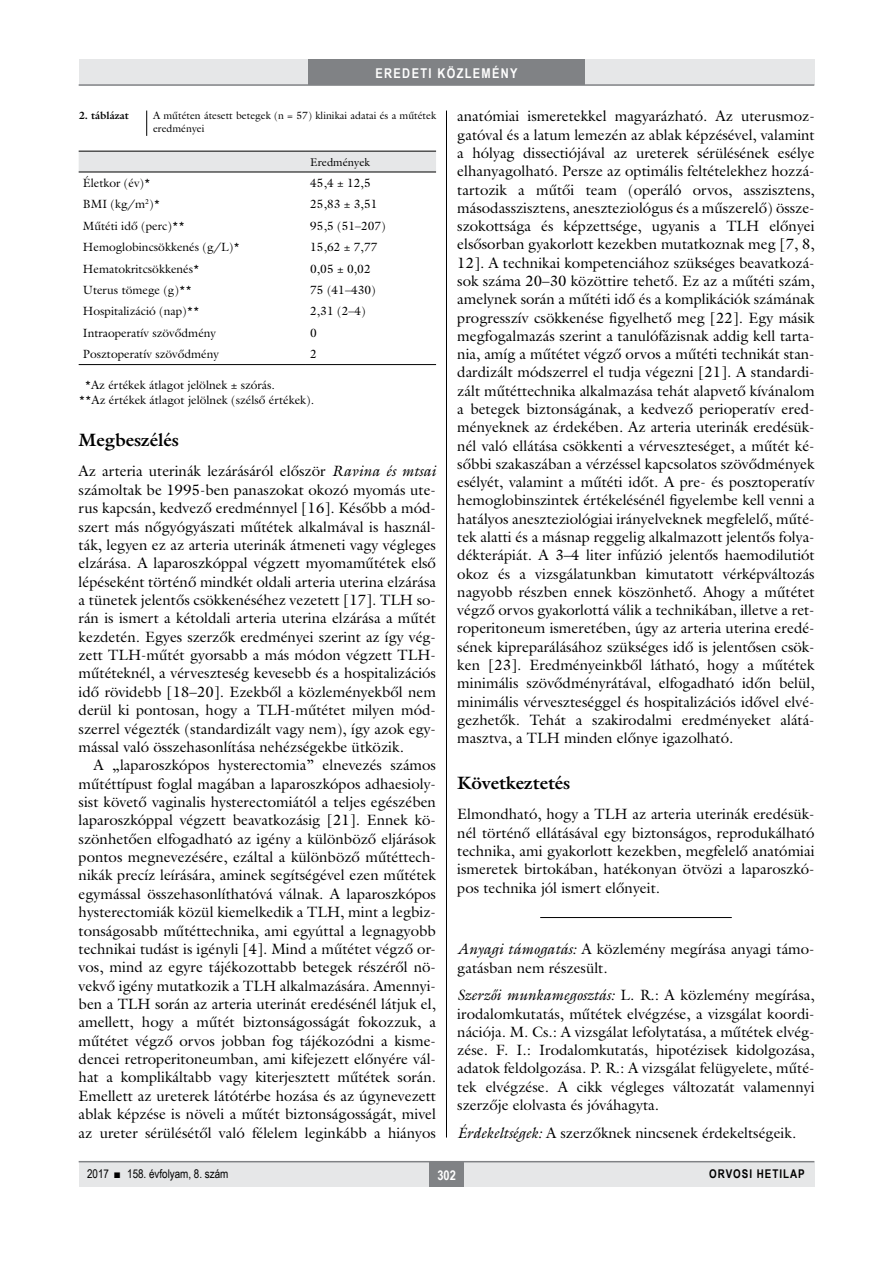
<style>
.page{position:relative;width:893px;height:1263px;background:#fff}
.page>*{position:absolute;margin:0;border:0;box-sizing:border-box;transform-origin:0 0}
.alcimbold{font:700 18px "Galliard Reg";color:#000}
.Body_Text{font:15px/18.3px "Galliard Reg";color:#000;text-align:justify}
.Body_tompa{font:15px/18.3px "Galliard Reg";color:#000;text-align:justify}
.t1{font:700 13.5px "Arial Narrow";letter-spacing:.1em;color:#fff}
.tabla{font:12px "Galliard Reg";color:#000}
.tompa_8_10{font:12px "Galliard Reg";color:#000}
.t2{font:12px "Arial Narrow";color:#000}
.t3{font:700 12px "Arial Narrow";letter-spacing:.08em;color:#000}
.tablafej{font:11.25px "Galliard Reg";color:#000}
.kepalairas2{font:10.5px/13.5px "Galliard Reg";color:#000}
.kepalairas1{font:700 10.5px "Galliard Reg";color:#000}
.s1{font-style:italic}
</style>
<div class="page">
<div style="left:79px;top:1161px;width:735px;height:25px;background:#e6e7e8"></div>
<hr style="left:79px;top:1161px;width:735px;height:1px;background:#808285">
<div style="left:430px;top:1161px;width:34px;height:25px;background:#808285"></div>
<div style="left:79px;top:60px;width:735px;height:25px;background:#e6e7e8"></div>
<div style="left:308px;top:60px;width:277px;height:25px;background:#808285"></div>
<hr style="left:79px;top:84px;width:735px;height:2px;background:#808285">
<hr style="left:446px;top:111px;width:1px;height:1026px;background:#000">
<hr style="left:540px;top:917px;width:192px;height:1px;background:#000">
<svg style="left:146px;top:111px;width:1px;height:25px"></svg>
<div style="left:79px;top:152px;width:357px;height:20px;background:#e6e7e8"></div>
<hr style="left:79px;top:151px;width:227px;height:1px;background:#000">
<hr style="left:306px;top:151px;width:130px;height:1px;background:#000">
<hr style="left:79px;top:172px;width:227px;height:1px;background:#000">
<hr style="left:306px;top:172px;width:130px;height:1px;background:#000">
<hr style="left:79px;top:364px;width:227px;height:1px;background:#000">
<hr style="left:306px;top:364px;width:130px;height:1px;background:#000">
<p class="t1" style="left:375px;top:63px;width:144px">EREDETI KÖZLEMÉNY</p>
<p class="kepalairas1" style="left:79px;top:109px;width:52px">2. táblázat</p>
<p class="kepalairas2" style="left:153px;top:109px;width:285px">A műtéten átesett betegek (n = 57) klinikai adatai és a műtétek eredményei</p>
<p class="tablafej" style="left:310px;top:155px;width:61px">Eredmények</p>
<p class="tabla" style="left:83px;top:175px;width:69px">Életkor (év)*</p>
<p class="tabla" style="left:310px;top:175px;width:62px">45,4 ± 12,5</p>
<p class="tabla" style="left:83px;top:197px;width:79px">BMI (kg/m<sup>2</sup>)*</p>
<p class="tabla" style="left:310px;top:197px;width:69px">25,83 ± 3,51</p>
<p class="tabla" style="left:83px;top:218px;width:104px">Műtéti idő (perc)**</p>
<p class="tabla" style="left:310px;top:218px;width:77px">95,5 (51–207)</p>
<p class="tabla" style="left:83px;top:240px;width:158px">Hemoglobincsökkenés (g/L)*</p>
<p class="tabla" style="left:310px;top:240px;width:69px">15,62 ± 7,77</p>
<p class="tabla" style="left:83px;top:261px;width:118px">Hematokritcsökkenés*</p>
<p class="tabla" style="left:310px;top:261px;width:62px">0,05 ± 0,02</p>
<p class="tabla" style="left:83px;top:282px;width:111px">Uterus tömege (g)**</p>
<p class="tabla" style="left:310px;top:282px;width:67px">75 (41–430)</p>
<p class="tabla" style="left:83px;top:304px;width:118px">Hospitalizáció (nap)**</p>
<p class="tabla" style="left:310px;top:304px;width:57px">2,31 (2–4)</p>
<p class="tabla" style="left:83px;top:325px;width:135px">Intraoperatív szövődmény</p>
<p class="tabla" style="left:310px;top:325px;width:8px">0</p>
<p class="tabla" style="left:83px;top:347px;width:138px">Posztoperatív szövődmény</p>
<p class="tabla" style="left:310px;top:347px;width:8px">2</p>
<p class="tompa_8_10" style="left:85px;top:377px;width:192px">*Az értékek átlagot jelölnek ± szórás.</p>
<p class="tompa_8_10" style="left:79px;top:392px;width:237px">**Az értékek átlagot jelölnek (szélső értékek).</p>
<p class="alcimbold" style="left:79px;top:428px;width:102px">Megbeszélés</p>
<p class="Body_tompa" style="left:79px;top:462px;width:359px">Az arteria uterinák lezárásáról először <span class="s1">Ravina és mtsai </span>számoltak be 1995-ben panaszokat okozó myomás ute&shy;rus kapcsán, kedvező eredménnyel [16]. Később a mód&shy;szert más nőgyógyászati műtétek alkalmával is használ&shy;ták, legyen ez az arteria uterinák átmeneti vagy végleges elzárása. A laparoszkóppal végzett myomaműtétek első lépéseként történő mindkét oldali arteria uterina elzárása a tünetek jelentős csökkenéséhez vezetett [17]. TLH so&shy;rán is ismert a kétoldali arteria uterina elzárása a műtét kezdetén. Egyes szerzők eredményei szerint az így vég&shy;zett TLH-műtét gyorsabb a más módon végzett TLH&shy;műtéteknél, a vérveszteség kevesebb és a hospitalizációs idő rövidebb [18–20]. Ezekből a közleményekből nem derül ki pontosan, hogy a TLH-műtétet milyen mód&shy;szerrel végezték (standardizált vagy nem), így azok egy&shy;mással való összehasonlítása nehézségekbe ütközik.</p>
<p class="Body_Text" style="left:79px;top:756px;width:359px;text-indent:15px">A „laparoszkópos hysterectomia” elnevezés számos műtéttípust foglal magában a laparoszkópos adhaesioly&shy;sist követő vaginalis hysterectomiától a teljes egészében laparoszkóppal végzett beavatkozásig [21]. Ennek kö&shy;szönhetően elfogadható az igény a különböző eljárások pontos megnevezésére, ezáltal a különböző műtéttech&shy;nikák precíz leírására, aminek segítségével ezen műtétek egymással összehasonlíthatóvá válnak. A laparoszkópos hysterectomiák közül kiemelkedik a TLH, mint a legbiz&shy;tonságosabb műtéttechnika, ami egyúttal a legnagyobb technikai tudást is igényli [4]. Mind a műtétet végző or&shy;vos, mind az egyre tájékozottabb betegek részéről nö&shy;vekvő igény mutatkozik a TLH alkalmazására. Amennyi&shy;ben a TLH során az arteria uterinát eredésénél látjuk el, amellett, hogy a műtét biztonságosságát fokozzuk, a műtétet végző orvos jobban fog tájékozódni a kisme&shy;dencei retroperitoneumban, ami kifejezett előnyére vál&shy;hat a komplikáltabb vagy kiterjesztett műtétek során.<br>Emellett az ureterek látótérbe hozása és az úgynevezett ablak képzése is növeli a műtét biztonságosságát, mivel az ureter sérülésétől való félelem leginkább a hiányos</p>
<p class="Body_Text" style="left:457px;top:107px;width:359px;text-align:left">anatómiai ismeretekkel magyarázható. Az uterusmoz&shy;gatóval és a latum lemezén az ablak képzésével, valamint a hólyag dissectiójával az ureterek sérülésének esélye elhanyagolható. Persze az optimális feltételekhez hozzá&shy;tartozik a műtői team (operáló orvos, asszisztens, másodasszisztens, aneszteziológus és a műszerelő) össze&shy;szokottsága és képzettsége, ugyanis a TLH előnyei elsősorban gyakorlott kezekben mutatkoznak meg [7, 8, 12]. A technikai kompetenciához szükséges beavatkozá&shy;sok száma 20–30 közöttire tehető. Ez az a műtéti szám, amelynek során a műtéti idő és a komplikációk számának progresszív csökkenése figyelhető meg [22]. Egy másik megfogalmazás szerint a tanulófázisnak addig kell tarta&shy;nia, amíg a műtétet végző orvos a műtéti technikát stan&shy;dardizált módszerrel el tudja végezni [21]. A standardi&shy;zált műtéttechnika alkalmazása tehát alapvető kívánalom a betegek biztonságának, a kedvező perioperatív ered&shy;ményeknek az érdekében. Az arteria uterinák eredésük&shy;nél való ellátása csökkenti a vérveszteséget, a műtét ké&shy;sőbbi szakaszában a vérzéssel kapcsolatos szövődmények esélyét, valamint a műtéti időt. A pre- és posztoperatív hemoglobinszintek értékelésénél figyelembe kell venni a hatályos aneszteziológiai irányelveknek megfelelő, műté&shy;tek alatti és a másnap reggelig alkalmazott jelentős folya&shy;dékterápiát. A 3–4 liter infúzió jelentős haemodilutiót okoz és a vizsgálatunkban kimutatott vérképváltozás nagyobb részben ennek köszönhető. Ahogy a műtétet végző orvos gyakorlottá válik a technikában, illetve a ret&shy;roperitoneum ismeretében, úgy az arteria uterina eredé&shy;sének kipreparálásához szükséges idő is jelentősen csök&shy;ken [23]. Eredményeinkből látható, hogy a műtétek minimális szövődményrátával, elfogadható időn belül, minimális vérveszteséggel és hospitalizációs idővel elvé&shy;gezhetők. Tehát a szakirodalmi eredményeket alátá&shy;masztva, a TLH minden előnye igazolható.</p>
<p class="alcimbold" style="left:457px;top:771px;width:115px">Következtetés</p>
<p class="Body_tompa" style="left:457px;top:805px;width:359px">Elmondható, hogy a TLH az arteria uterinák eredésük&shy;nél történő ellátásával egy biztonságos, reprodukálható technika, ami gyakorlott kezekben, megfelelő anatómiai ismeretek birtokában, hatékonyan ötvözi a laparoszkó&shy;pos technika jól ismert előnyeit.</p>
<p class="Body_tompa" style="left:457px;top:940px;width:359px"><span class="s1">Anyagi támogatás:</span> A közlemény megírása anyagi támo&shy;gatásban nem részesült.</p>
<p class="Body_tompa" style="left:457px;top:986px;width:359px"><span class="s1">Szerzői munkamegosztás:</span> L. R.: A közlemény megírása, irodalomkutatás, műtétek elvégzése, a vizsgálat koordi&shy;nációja. M. Cs.: A vizsgálat lefolytatása, a műtétek elvég&shy;zése. F. I.: Irodalomkutatás, hipotézisek kidolgozása, adatok feldolgozása. P. R.: A vizsgálat felügyelete, műté&shy;tek elvégzése. A cikk végleges változatát valamennyi szerzője elolvasta és jóváhagyta.</p>
<p class="Body_tompa" style="left:457px;top:1123px;width:340px"><span class="s1">Érdekeltségek:</span> A szerzőknek nincsenek érdekeltségeik.</p>
<p class="t2" style="left:87px;top:1165px;width:143px">2017 ■ 158. évfolyam, 8. szám</p>
<p class="t1" style="left:437px;top:1165px;width:20px">302</p>
<p class="t3" style="left:709px;top:1165px;width:97px">ORVOSI HETILAP</p>
</div>
